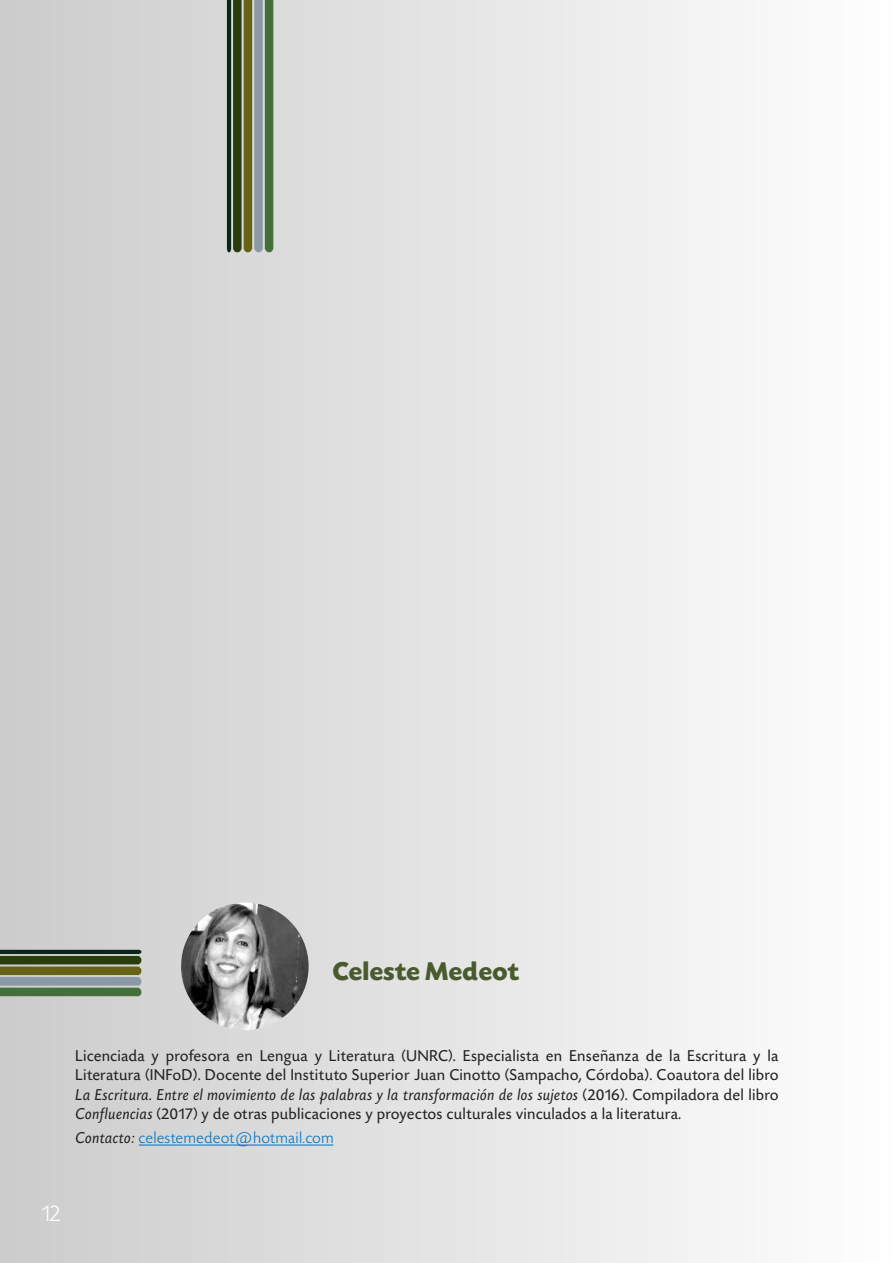
<style>
.page{position:relative;width:893px;height:1263px;background:#fff}
.page>*{position:absolute;margin:0;border:0;box-sizing:border-box;transform-origin:0 0}
.t1{font:700 27px "Today SHOP";letter-spacing:.025em;color:#495a2f}
.t2{font:300 24px "Today SHOP";color:#fff}
.t3{font:16.5px/19.5px "Today SHOP";letter-spacing:.05em;color:#231f20;text-align:justify}
.t4{font:300 16.5px "Today SHOP";letter-spacing:.05em;color:#0070c0}
.s1{font-style:italic}
.s2{font-weight:400;font-style:italic;color:#231f20}
</style>
<div class="page">
<div style="left:0;top:0;width:892px;height:1263px;background:linear-gradient(to right,#cbcccc,#fefefe)"></div>
<hr style="left:139px;top:1145px;width:194px;height:1px;background:#0070c0">
<img style="left:181px;top:902px;width:128px;height:128px;border-radius:64px">
<svg style="left:227px;top:0;width:46px;height:253px"></svg>
<svg style="left:0;top:950px;width:142px;height:46px"></svg>
<h1 class="t1" style="left:333px;top:957px;width:188px">Celeste Medeot</h1>
<p class="t3" style="left:76px;top:1046px;width:704px">Licenciada y profesora en Lengua y Literatura (UNRC). Especialista en Enseñanza de la Escritura y la Literatura (INFoD). Docente del Instituto Superior Juan Cinotto (Sampacho, Córdoba). Coautora del libro <span class="s1">La Escritura. Entre el movimiento de las palabras y la transformación de los sujetos</span> (2016). Compiladora del libro <span class="s1">Confluencias</span> (2017) y de otras publicaciones y proyectos culturales vinculados a la literatura.</p>
<p class="t4" style="left:76px;top:1129px;width:259px"><span class="s2">Contacto:</span> celestemedeot@hotmail.com</p>
<h2 class="t2" style="left:42px;top:1201px;width:20px">12</h2>
</div>
